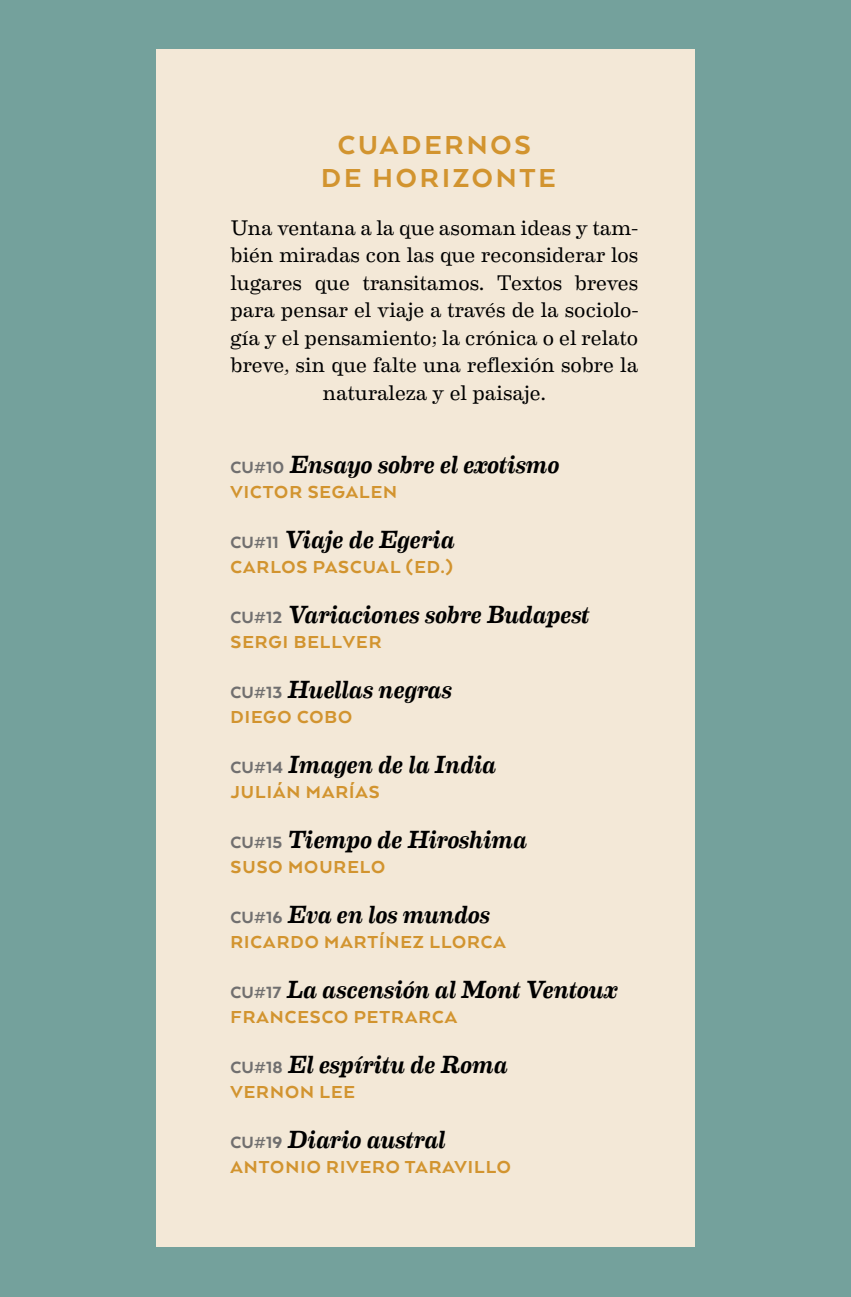
<style>
.page{position:relative;width:851px;height:1297px;background:#fff}
.page>*{position:absolute;margin:0;border:0;box-sizing:border-box;transform-origin:0 0}
.t1{font:800 30px/32.5px "Arquitecta";letter-spacing:.095em;color:#d2942f;text-align:center}
.t2{font:italic 500 25px "Eames Century Modern";letter-spacing:-.005em;color:#000}
.t3{font:21.25px/27.5px "Eames Century Modern";color:#000;text-align:center}
.t4{font:800 20px "Arquitecta";letter-spacing:.05em;color:#d2942f}
.s1{font-family:"Arquitecta";font-weight:800;font-style:normal;font-size:18.75px;color:#706f6f}
</style>
<div class="page">
<div style="left:0;top:0;width:850px;height:1297px;background:#74a19c"></div>
<div style="left:156px;top:50px;width:538px;height:1197px;background:#f3e8d7"></div>
<h1 class="t1" style="left:321px;top:128px;width:236px">CUADERNOS<br>DE HORIZONTE</h1>
<p class="t3" style="left:230px;top:213px;width:409px">Una ventana a la que asoman ideas y tam&shy;bién miradas con las que reconsiderar los lugares que transitamos. Textos breves para pensar el viaje a través de la sociolo&shy;gía y el pensamiento; la crónica o el relato breve, sin que falte una reflexión sobre la naturaleza y el paisaje.</p>
<p class="t2" style="left:230px;top:445px;width:330px"><span class="s1">CU#10</span> Ensayo sobre el exotismo</p>
<p class="t4" style="left:230px;top:479px;width:168px">VICTOR SEGALEN</p>
<p class="t2" style="left:230px;top:520px;width:225px"><span class="s1">CU#11</span> Viaje de Egeria</p>
<p class="t4" style="left:230px;top:554px;width:224px">CARLOS PASCUAL (ED.)</p>
<p class="t2" style="left:230px;top:595px;width:361px"><span class="s1">CU#12</span> Variaciones sobre Budapest</p>
<p class="t4" style="left:230px;top:629px;width:153px">SERGI BELLVER</p>
<p class="t2" style="left:230px;top:670px;width:223px"><span class="s1">CU#13</span> Huellas negras</p>
<p class="t4" style="left:230px;top:704px;width:123px">DIEGO COBO</p>
<p class="t2" style="left:230px;top:745px;width:267px"><span class="s1">CU#14</span> Imagen de la India</p>
<p class="t4" style="left:230px;top:779px;width:151px">JULIÁN MARÍAS</p>
<p class="t2" style="left:230px;top:820px;width:298px"><span class="s1">CU#15</span> Tiempo de Hiroshima</p>
<p class="t4" style="left:230px;top:854px;width:156px">SUSO MOURELO</p>
<p class="t2" style="left:230px;top:895px;width:261px"><span class="s1">CU#16</span> Eva en los mundos</p>
<p class="t4" style="left:230px;top:929px;width:277px">RICARDO MARTÍNEZ LLORCA</p>
<p class="t2" style="left:230px;top:970px;width:389px"><span class="s1">CU#17</span> La ascensión al Mont Ventoux</p>
<p class="t4" style="left:230px;top:1004px;width:228px">FRANCESCO PETRARCA</p>
<p class="t2" style="left:230px;top:1045px;width:278px"><span class="s1">CU#18</span> El espíritu de Roma</p>
<p class="t4" style="left:230px;top:1079px;width:126px">VERNON LEE</p>
<p class="t2" style="left:230px;top:1120px;width:217px"><span class="s1">CU#19</span> Diario austral</p>
<p class="t4" style="left:230px;top:1154px;width:282px">ANTONIO RIVERO TARAVILLO</p>
</div>
